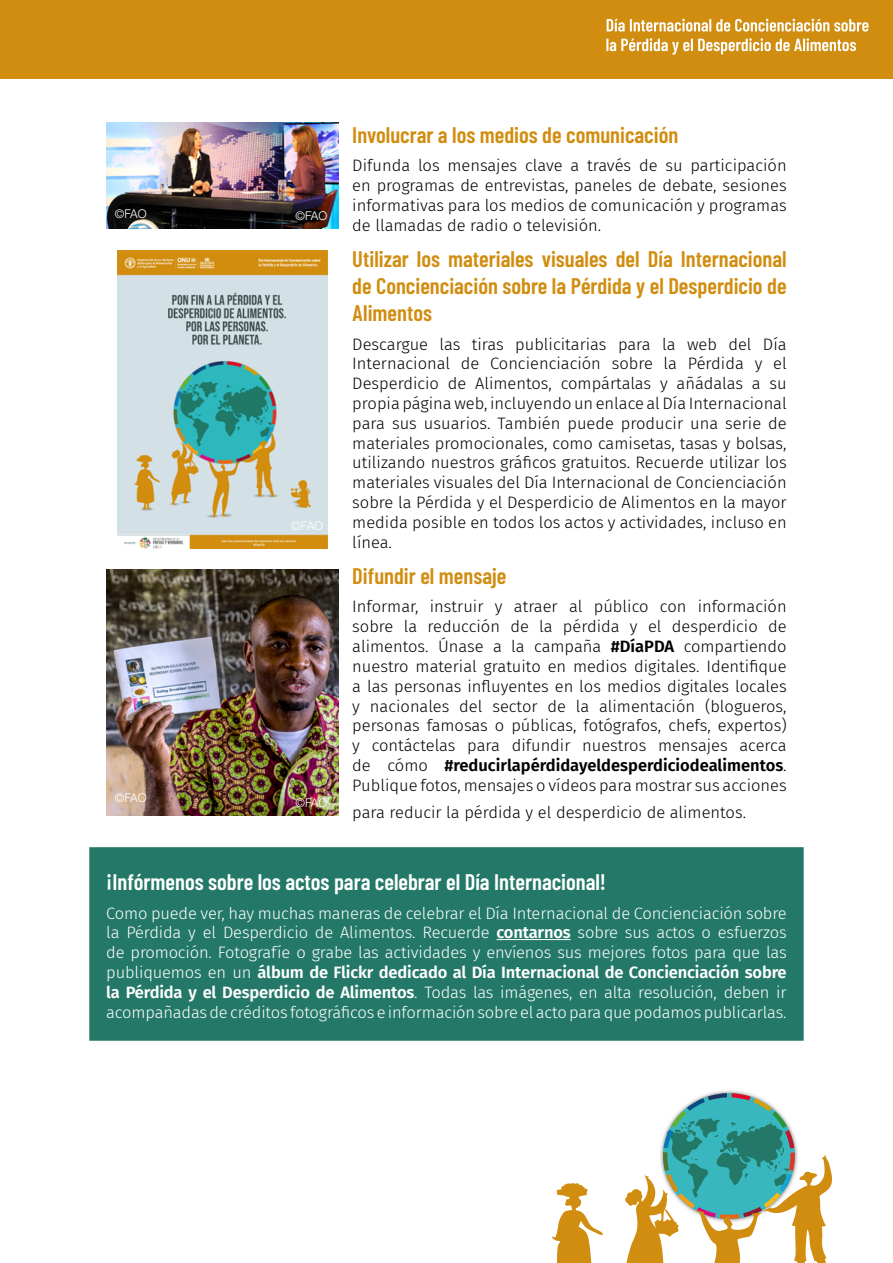
<style>
.page{position:relative;width:893px;height:1263px;background:#fff}
.page>*{position:absolute;margin:0;border:0;box-sizing:border-box;transform-origin:0 0}
.t1{font:600 22.5px/27px "Barlow Condensed";color:#d18d10;text-align:justify}
.t2{font:600 22.5px "Barlow Condensed";color:#fff}
.t3{font:300 16.5px/19.8px "Fira Sans";color:#000;text-align:justify}
.t4{font:300 16.5px/19.8px "Fira Sans";letter-spacing:-.01em;color:#fff;text-align:justify}
.t5{font:300 12px "Helvetica Neue";letter-spacing:-.03em;color:#fff}
.s1{font-weight:600}
</style>
<div class="page">
<div style="left:0;top:0;width:893px;height:79px;background:#d18d10"></div>
<svg style="left:552px;top:1183px;width:51px;height:80px"></svg>
<svg style="left:625px;top:1093px;width:207px;height:170px"></svg>
<svg style="left:607px;top:19px;width:261px;height:13px"></svg>
<svg style="left:606px;top:38px;width:250px;height:17px"></svg>
<div style="left:89px;top:847px;width:715px;height:194px;background:#247867"></div>
<hr style="left:497px;top:939px;width:74px;height:1px;background:#fff">
<img style="left:106px;top:122px;width:232px;height:107px">
<img style="left:117px;top:250px;width:210px;height:299px">
<img style="left:106px;top:570px;width:232px;height:245px">
<p class="t5" style="left:115px;top:204px;width:33px">©FAO</p>
<p class="t5" style="left:296px;top:206px;width:33px">©FAO</p>
<p class="t5" style="left:115px;top:788px;width:33px">©FAO</p>
<p class="t5" style="left:291px;top:516px;width:33px">©FAO</p>
<p class="t5" style="left:296px;top:793px;width:33px">©FAO</p>
<h1 class="t1" style="left:352px;top:120px;width:327px">Involucrar a los medios de comunicación</h1>
<p class="t3" style="left:352px;top:156px;width:436px">Difunda los mensajes clave a través de su participación en programas de entrevistas, paneles de debate, sesiones informativas para los medios de comunicación y programas de llamadas de radio o televisión.</p>
<h1 class="t1" style="left:352px;top:245px;width:436px">Utilizar los materiales visuales del Día Internacional de Concienciación sobre la Pérdida y el Desperdicio de Alimentos</h1>
<p class="t3" style="left:352px;top:334px;width:436px">Descargue las tiras publicitarias para la web del Día Internacional de Concienciación sobre la Pérdida y el Desperdicio de Alimentos, compártalas y añádalas a su propia página web, incluyendo un enlace al Día Internacional para sus usuarios. También puede producir una serie de materiales promocionales, como camisetas, tasas y bolsas, utilizando nuestros gráficos gratuitos. Recuerde utilizar los materiales visuales del Día Internacional de Concienciación sobre la Pérdida y el Desperdicio de Alimentos en la mayor medida posible en todos los actos y actividades, incluso en línea.</p>
<h1 class="t1" style="left:352px;top:561px;width:156px">Difundir el mensaje</h1>
<p class="t3" style="left:352px;top:597px;width:436px">Informar, instruir y atraer al público con información sobre la reducción de la pérdida y el desperdicio de alimentos. Únase a la campaña <span class="s1">#DíaPDA</span> compartiendo nuestro material gratuito en medios digitales. Identifique a las personas influyentes en los medios digitales locales y nacionales del sector de la alimentación (blogueros, personas famosas o públicas, fotógrafos, chefs, expertos) y contáctelas para difundir nuestros mensajes acerca de cómo <span class="s1">#reducirlapérdidayeldesperdiciodealimentos</span>.<br>Publique fotos, mensajes o vídeos para mostrar sus acciones</p>
<p class="t3" style="left:352px;top:802px;width:395px">para reducir la pérdida y el desperdicio de alimentos.</p>
<h1 class="t2" style="left:106px;top:868px;width:501px">¡Infórmenos sobre los actos para celebrar el Día Internacional!</h1>
<p class="t4" style="left:106px;top:903px;width:682px">Como puede ver, hay muchas maneras de celebrar el Día Internacional de Concienciación sobre la Pérdida y el Desperdicio de Alimentos. Recuerde <span class="s1">contarnos</span> sobre sus actos o esfuerzos de promoción. Fotografíe o grabe las actividades y envíenos sus mejores fotos para que las publiquemos en un <span class="s1">álbum de Flickr dedicado al Día Internacional de Concienciación sobre la Pérdida y el Desperdicio de Alimentos</span>. Todas las imágenes, en alta resolución, deben ir acompañadas de créditos fotográficos e información sobre el acto para que podamos publicarlas.</p>
</div>
